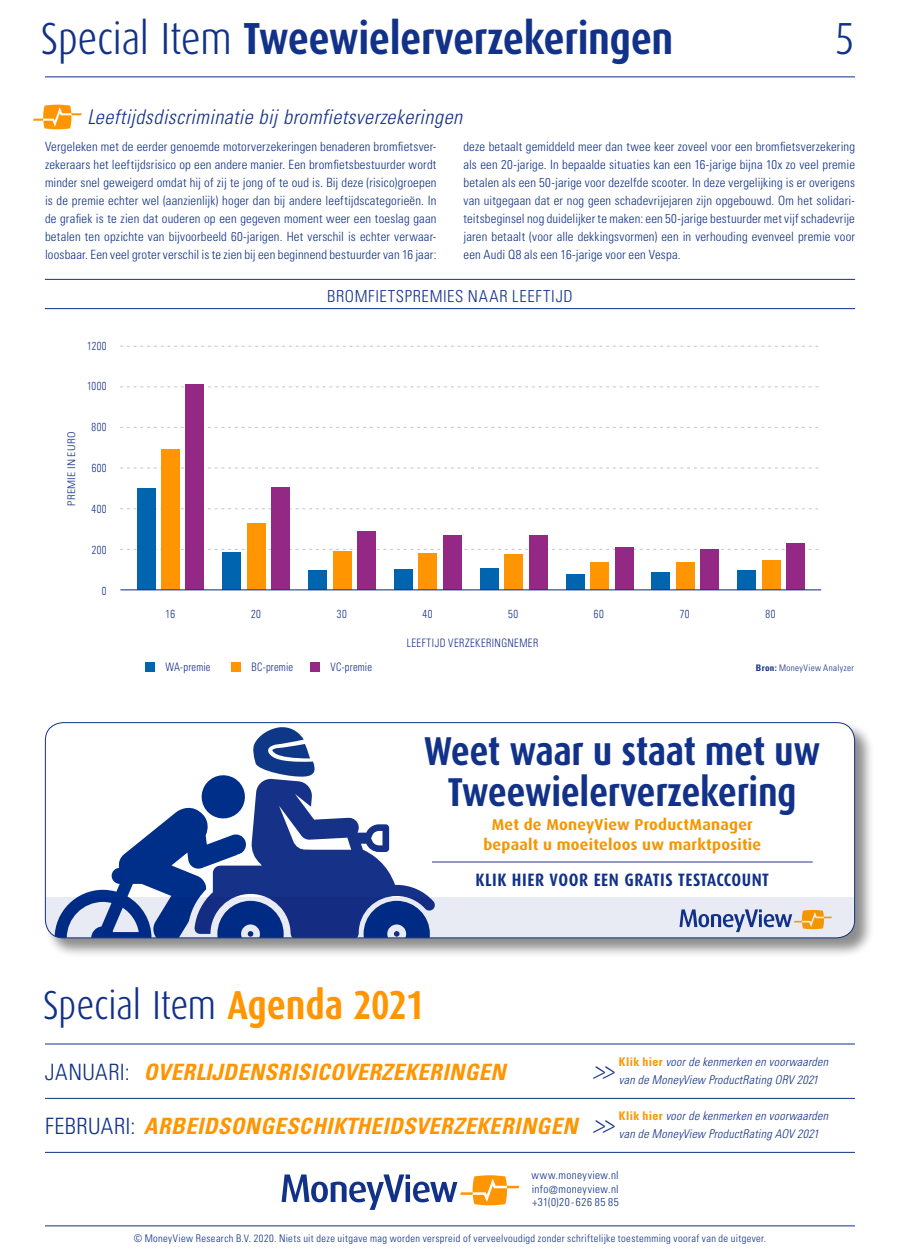
<style>
.page{position:relative;width:900px;height:1260px;background:#fff}
.page>*{position:absolute;margin:0;border:0;box-sizing:border-box;transform-origin:0 0}
.t1{font:700 45px "Dax Condensed";letter-spacing:-.01em;color:#113288}
.t2{font:300 45px "Dax Condensed";color:#113288}
.t3{font:300 40.5px "Dax Condensed";letter-spacing:-.01em;color:#113288}
.t4{font:700 40.35px/40.3px "Dax Condensed";letter-spacing:-.01em;color:#113288;text-align:center}
.t5{font:italic 300 condensed 25.5px "Univers LT";color:#113288}
.t6{font:italic 700 condensed 22.5px "Univers LT";letter-spacing:.02em;color:#ff9500}
.t7{font:italic 300 condensed 20.25px "Univers LT";letter-spacing:.02em;color:#113288}
.t8{font:700 18px "Dax Condensed";letter-spacing:.03em;color:#113288}
.t9{font:300 condensed 16.5px "Univers LT";letter-spacing:.04em;color:#113288}
.t10{font:700 15.75px/20.2px "Dax";letter-spacing:.015em;color:#f49600;text-align:center}
.t11{font:300 condensed 12.75px/18px "Univers LT";letter-spacing:.01em;color:#113288;text-align:justify}
.t12{font:italic 300 condensed 12px/18px "Univers LT";letter-spacing:.025em;color:#113288}
.t13{font:300 condensed 11.7px "Univers LT";letter-spacing:.04em;color:#163188;scale:.9 1}
.t14{font:300 condensed 11.7px "Univers LT";letter-spacing:.02em;color:#163188;scale:.9 1}
.t15{font:300 condensed 11.7px "Univers LT";letter-spacing:.04em;color:#163188;scale:.91 1}
.t16{font:300 condensed 11.7px "Univers LT";letter-spacing:.015em;color:#163188;scale:.9 1}
.t17{font:300 condensed 11.25px/13.5px "Univers LT";letter-spacing:.035em;color:#113288;text-align:justify}
.t18{font:300 condensed 10.5px "Univers LT";letter-spacing:.035em;color:#113288}
.t19{font:300 condensed 10.5px "Univers LT";letter-spacing:.025em;color:#163188;scale:1.11 1}
.t20{font:300 condensed 9px "Univers LT";letter-spacing:.04em;color:#113288}
.s1{font-weight:300}
.s2{font-weight:700}
.s3{font-weight:700;color:#ff9500}
.s4{font-weight:300;font-style:normal;color:#113288}
.s5{font-weight:700;font-style:normal;color:#ff9500}
</style>
<div class="page">
<hr style="left:45px;top:1044px;width:810px;height:1px;background:#113288">
<hr style="left:45px;top:1098px;width:810px;height:1px;background:#113288">
<hr style="left:45px;top:1152px;width:810px;height:1px;background:#113288">
<hr style="left:45px;top:76px;width:810px;height:1px;background:#113288">
<hr style="left:45px;top:1226px;width:810px;height:1px;background:#113288">
<div style="left:44px;top:722px;width:831px;height:236px;background:#000;opacity:.45"></div>
<div style="left:45px;top:723px;width:810px;height:215px;background:#fff;border-radius:18px"></div>
<div style="left:45px;top:898px;width:809px;height:40px;background:#e9ebf4"></div>
<svg style="left:680px;top:909px;width:152px;height:23px"></svg>
<hr style="left:432px;top:862px;width:381px;height:1px;background:#283583">
<svg style="left:55px;top:727px;width:380px;height:211px"></svg>
<div style="left:45px;top:722px;width:810px;height:216px;border:1px solid #113288;border-radius:18px"></div>
<svg style="left:282px;top:1174px;width:237px;height:36px"></svg>
<div style="left:146px;top:662px;width:9px;height:10px;background:#0064ae"></div>
<div style="left:231px;top:662px;width:9px;height:10px;background:#ff9500"></div>
<div style="left:311px;top:662px;width:9px;height:10px;background:#942985"></div>
<svg style="left:120px;top:549px;width:699px;height:1px"></svg>
<svg style="left:120px;top:508px;width:699px;height:1px"></svg>
<svg style="left:120px;top:468px;width:698px;height:1px"></svg>
<svg style="left:120px;top:427px;width:699px;height:1px"></svg>
<svg style="left:120px;top:386px;width:699px;height:1px"></svg>
<svg style="left:120px;top:346px;width:699px;height:1px"></svg>
<div style="left:738px;top:570px;width:18px;height:20px;background:#0064ae"></div>
<div style="left:652px;top:573px;width:18px;height:17px;background:#0064ae"></div>
<div style="left:566px;top:574px;width:18px;height:16px;background:#0064ae"></div>
<div style="left:480px;top:569px;width:18px;height:21px;background:#0064ae"></div>
<div style="left:395px;top:569px;width:18px;height:21px;background:#0064ae"></div>
<div style="left:309px;top:571px;width:18px;height:19px;background:#0064ae"></div>
<div style="left:223px;top:552px;width:18px;height:38px;background:#0064ae"></div>
<div style="left:137px;top:489px;width:18px;height:101px;background:#0064ae"></div>
<div style="left:762px;top:560px;width:18px;height:30px;background:#ff9500"></div>
<div style="left:676px;top:563px;width:18px;height:27px;background:#ff9500"></div>
<div style="left:591px;top:563px;width:18px;height:27px;background:#ff9500"></div>
<div style="left:505px;top:555px;width:18px;height:35px;background:#ff9500"></div>
<div style="left:419px;top:554px;width:18px;height:36px;background:#ff9500"></div>
<div style="left:333px;top:551px;width:18px;height:39px;background:#ff9500"></div>
<div style="left:247px;top:523px;width:18px;height:67px;background:#ff9500"></div>
<div style="left:161px;top:450px;width:18px;height:140px;background:#ff9500"></div>
<div style="left:787px;top:543px;width:18px;height:47px;background:#942985"></div>
<div style="left:701px;top:549px;width:18px;height:41px;background:#942985"></div>
<div style="left:615px;top:548px;width:18px;height:42px;background:#942985"></div>
<div style="left:529px;top:535px;width:18px;height:55px;background:#942985"></div>
<div style="left:443px;top:535px;width:18px;height:55px;background:#942985"></div>
<div style="left:358px;top:532px;width:18px;height:58px;background:#942985"></div>
<div style="left:272px;top:488px;width:18px;height:102px;background:#942985"></div>
<div style="left:186px;top:384px;width:18px;height:206px;background:#942985"></div>
<hr style="left:120px;top:589px;width:701px;height:1px;background:#163188">
<svg style="left:33px;top:105px;width:49px;height:24px"></svg>
<hr style="left:45px;top:279px;width:810px;height:1px;background:#113288">
<hr style="left:45px;top:308px;width:810px;height:1px;background:#113288">
<h1 class="t1" style="left:40px;top:14px;width:634px"><span class="s1">Special Item</span> Tweewielerverzekeringen</h1>
<h3 class="t7" style="left:87px;top:104px;width:376px">Leeftijdsdiscriminatie bij bromfietsverzekeringen</h3>
<h1 class="t2" style="left:835px;top:14px;width:22px">5</h1>
<p class="t11" style="left:45px;top:137px;width:393px">Vergeleken met de eerder genoemde motorverzekeringen benaderen bromfietsver&shy;zekeraars het leeftijdsrisico op een andere manier. Een bromfietsbestuurder wordt minder snel geweigerd omdat hij of zij te jong of te oud is. Bij deze (risico)groepen is de premie echter wel (aanzienlijk) hoger dan bij andere leeftijdscategorieën. In de grafiek is te zien dat ouderen op een gegeven moment weer een toeslag gaan betalen ten opzichte van bijvoorbeeld 60-jarigen. Het verschil is echter verwaar&shy;loosbaar. Een veel groter verschil is te zien bij een beginnend bestuurder van 16 jaar:</p>
<p class="t11" style="left:464px;top:137px;width:393px">deze betaalt gemiddeld meer dan twee keer zoveel voor een bromfietsverzekering als een 20-jarige. In bepaalde situaties kan een 16-jarige bijna 10x zo veel premie betalen als een 50-jarige voor dezelfde scooter. In deze vergelijking is er overigens van uitgegaan dat er nog geen schadevrijejaren zijn opgebouwd. Om het solidari&shy;teitsbeginsel nog duidelijker te maken: een 50-jarige bestuurder met vijf schadevrije jaren betaalt (voor alle dekkingsvormen) een in verhouding evenveel premie voor een Audi Q8 als een 16-jarige voor een Vespa.</p>
<p class="t13" style="left:87px;top:338px;width:23px">1200</p>
<p class="t13" style="left:87px;top:379px;width:23px">1000</p>
<p class="t19" style="left:65px;top:506px;width:68px;rotate:-90deg">PREMIE IN EURO</p>
<p class="t13" style="left:92px;top:420px;width:18px">800</p>
<p class="t13" style="left:92px;top:461px;width:18px">600</p>
<p class="t13" style="left:92px;top:502px;width:18px">400</p>
<p class="t13" style="left:92px;top:543px;width:18px">200</p>
<p class="t13" style="left:102px;top:583px;width:7px">0</p>
<p class="t9" style="left:327px;top:286px;width:247px">BROMFIETSPREMIES NAAR LEEFTIJD</p>
<p class="t15" style="left:166px;top:607px;width:12px">16</p>
<p class="t15" style="left:251px;top:607px;width:12px">20</p>
<p class="t15" style="left:337px;top:607px;width:12px">30</p>
<p class="t15" style="left:422px;top:607px;width:13px">40</p>
<p class="t15" style="left:508px;top:607px;width:13px">50</p>
<p class="t15" style="left:594px;top:607px;width:12px">60</p>
<p class="t15" style="left:680px;top:607px;width:12px">70</p>
<p class="t15" style="left:765px;top:607px;width:12px">80</p>
<p class="t13" style="left:407px;top:636px;width:148px">LEEFTIJD VERZEKERINGNEMER</p>
<p class="t16" style="left:166px;top:660px;width:52px">WA-premie</p>
<p class="t14" style="left:252px;top:660px;width:48px">BC-premie</p>
<p class="t14" style="left:331px;top:660px;width:48px">VC-premie</p>
<p class="t20" style="left:756px;top:662px;width:100px"><span class="s2">Bron:</span> MoneyView Analyzer</p>
<h3 class="t4" style="left:424px;top:732px;width:398px">Weet waar u staat met uw<br>Tweewielerverzekering</h3>
<p class="t10" style="left:483px;top:815px;width:279px">Met de MoneyView ProductManager bepaalt u moeiteloos uw marktpositie</p>
<h3 class="t8" style="left:476px;top:870px;width:295px">KLIK HIER VOOR EEN GRATIS TESTACCOUNT</h3>
<h2 class="t3" style="left:43px;top:983px;width:383px">Special Item <span class="s3">Agenda 2021</span></h2>
<h3 class="t6" style="left:45px;top:1058px;width:462px"><span class="s4">JANUARI:</span> OVERLIJDENSRISICOVERZEKERINGEN</h3>
<h3 class="t6" style="left:45px;top:1112px;width:534px"><span class="s4">FEBRUARI:</span> ARBEIDSONGESCHIKTHEIDSVERZEKERINGEN</h3>
<h3 class="t5" style="left:593px;top:1055px;width:23px">&gt;&gt;</h3>
<p class="t12" style="left:619px;top:1053px;width:211px"><span class="s5">Klik hier</span> voor de kenmerken en voorwaarden van de MoneyView ProductRating ORV 2021</p>
<h3 class="t5" style="left:593px;top:1109px;width:23px">&gt;&gt;</h3>
<p class="t12" style="left:619px;top:1107px;width:211px"><span class="s5">Klik hier</span> voor de kenmerken en voorwaarden van de MoneyView ProductRating AOV 2021</p>
<p class="t17" style="left:531px;top:1168px;width:89px">www.moneyview.nl info@moneyview.nl +31(0)20-626 85 85</p>
<p class="t18" style="left:134px;top:1232px;width:634px">© MoneyView Research B.V. 2020. Niets uit deze uitgave mag worden verspreid of verveelvoudigd zonder schriftelijke toestemming vooraf van de uitgever.</p>
</div>
